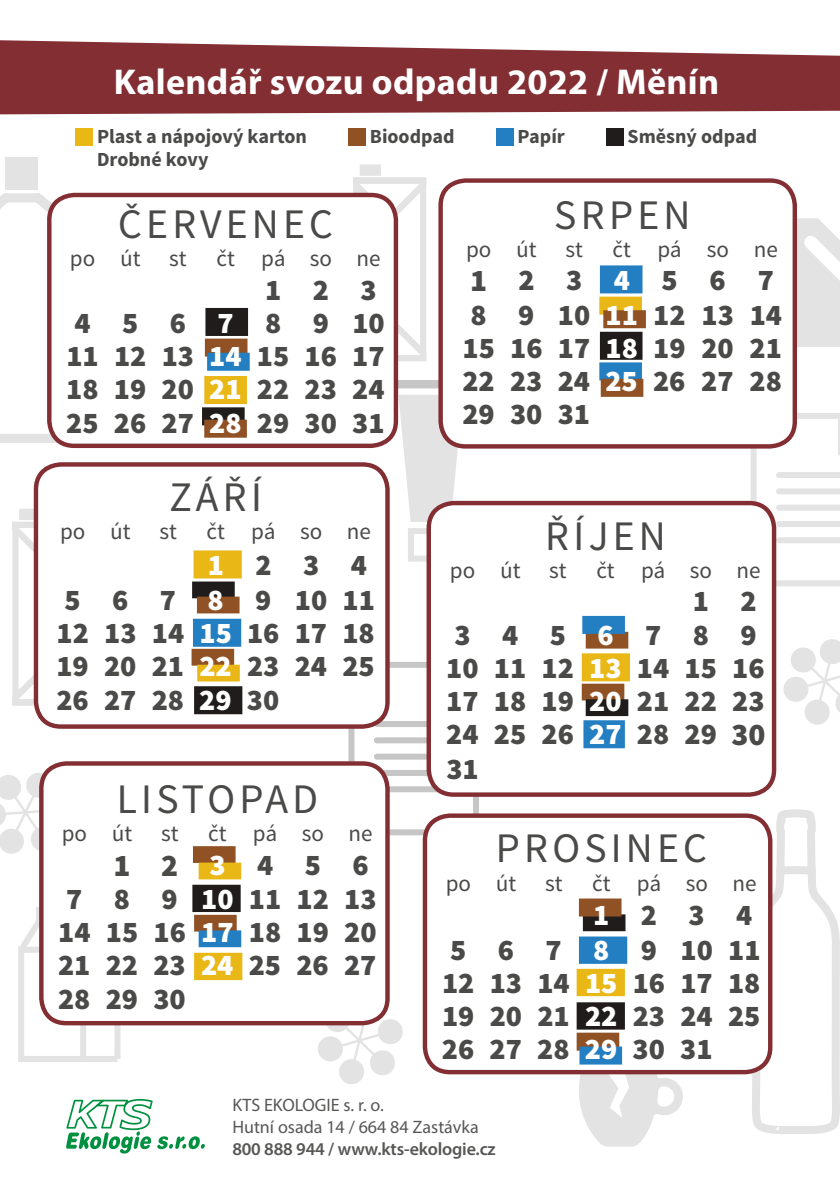
<style>
.page{position:relative;width:840px;height:1191px;background:#fff}
.page>*{position:absolute;margin:0;border:0;box-sizing:border-box;transform-origin:0 0}
.t1{font:42px "Source Sans Pro";letter-spacing:.1em;color:#4a4a49}
.t2{font:700 36px "Myriad Pro";letter-spacing:.01em;color:#fff}
.t3{font:900 30px/33.4px "Source Sans Pro";color:#4a4a49}
.t4{font:23.2px "Source Sans Pro";color:#4a4a49}
.t5{font:700 20px "Source Sans Pro";color:#4a4a49}
.t6{font:18px/21.6px "Myriad Pro";color:#575756}
.t7{font:600 18px "Myriad Pro";letter-spacing:-.01em;color:#575756}
.s1{color:#fff}
.s2{font-size:31.6px}
</style>
<div class="page">
<div style="left:359px;top:164px;width:22px;height:12px;border:6px solid #e3e3e3"></div>
<svg style="left:350px;top:170px;width:77px;height:198px"></svg>
<svg style="left:348px;top:650px;width:131px;height:188px"></svg>
<div style="left:376px;top:721px;width:75px;height:6px;background:#c6c6c6"></div>
<div style="left:376px;top:737px;width:75px;height:6px;background:#c6c6c6"></div>
<div style="left:376px;top:753px;width:75px;height:6px;background:#c6c6c6"></div>
<div style="left:376px;top:786px;width:75px;height:6px;background:#c6c6c6"></div>
<div style="left:376px;top:770px;width:75px;height:6px;background:#c6c6c6"></div>
<svg style="left:18px;top:921px;width:105px;height:141px"></svg>
<div style="left:36px;top:907px;width:66px;height:19px;border:6px solid #e3e3e3"></div>
<div style="left:82px;top:1056px;width:35px;height:6px;background:#e3e3e3"></div>
<svg style="left:783px;top:639px;width:56px;height:86px"></svg>
<svg style="left:315px;top:998px;width:88px;height:86px"></svg>
<svg style="left:0;top:185px;width:76px;height:259px"></svg>
<div style="left:6px;top:157px;width:32px;height:32px;background:#e3e3e3"></div>
<svg style="left:572px;top:1074px;width:12px;height:43px"></svg>
<div style="left:19px;top:509px;width:21px;height:11px;border:6px solid #e3e3e3"></div>
<svg style="left:12px;top:514px;width:22px;height:192px"></svg>
<svg style="left:796px;top:217px;width:43px;height:131px"></svg>
<svg style="left:757px;top:809px;width:59px;height:53px"></svg>
<svg style="left:584px;top:862px;width:255px;height:285px"></svg>
<svg style="left:0;top:771px;width:47px;height:83px"></svg>
<div style="left:76px;top:128px;width:17px;height:17px;background:#e9b816"></div>
<div style="left:348px;top:128px;width:17px;height:17px;background:#905225"></div>
<div style="left:496px;top:128px;width:17px;height:17px;background:#237ec2"></div>
<div style="left:606px;top:128px;width:17px;height:17px;background:#1f1c1b"></div>
<svg style="left:0;top:40px;width:839px;height:74px;fill:#822e33"></svg>
<svg style="left:747px;top:401px;width:92px;height:188px"></svg>
<div style="left:778px;top:472px;width:61px;height:6px;background:#e3e3e3"></div>
<div style="left:778px;top:488px;width:61px;height:6px;background:#e3e3e3"></div>
<div style="left:778px;top:504px;width:61px;height:6px;background:#e3e3e3"></div>
<div style="left:778px;top:537px;width:61px;height:6px;background:#e3e3e3"></div>
<div style="left:778px;top:521px;width:61px;height:6px;background:#e3e3e3"></div>
<svg style="left:398px;top:395px;width:64px;height:127px"></svg>
<div style="left:407px;top:528px;width:46px;height:33px;border:6px solid #e3e3e3"></div>
<div style="left:395px;top:380px;width:71px;height:8px;background:#c6c6c6"></div>
<div style="left:49px;top:195px;width:346px;height:251px;background:#fff;border-radius:25px"></div>
<div style="left:47px;top:193px;width:351px;height:255px;border:4px solid #822e33;border-radius:25px"></div>
<div style="left:440px;top:180px;width:354px;height:266px;background:#fff;border-radius:25px"></div>
<div style="left:438px;top:178px;width:358px;height:270px;border:4px solid #822e33;border-radius:25px"></div>
<div style="left:36px;top:464px;width:351px;height:262px;background:#fff;border-radius:25px"></div>
<div style="left:34px;top:462px;width:355px;height:267px;border:4px solid #822e33;border-radius:25px"></div>
<div style="left:192px;top:581px;width:42px;height:17px;background:#1f1c1b"></div>
<div style="left:193px;top:550px;width:49px;height:28px;background:#e9b816"></div>
<div style="left:428px;top:503px;width:345px;height:291px;background:#fff;border-radius:25px"></div>
<div style="left:426px;top:501px;width:349px;height:296px;border:4px solid #822e33;border-radius:25px"></div>
<div style="left:41px;top:763px;width:346px;height:260px;background:#fff;border-radius:25px"></div>
<div style="left:39px;top:761px;width:350px;height:264px;border:4px solid #822e33;border-radius:25px"></div>
<div style="left:192px;top:884px;width:48px;height:28px;background:#1f1c1b"></div>
<div style="left:424px;top:815px;width:345px;height:257px;background:#fff;border-radius:25px"></div>
<div style="left:422px;top:813px;width:350px;height:261px;border:4px solid #822e33;border-radius:25px"></div>
<div style="left:582px;top:914px;width:43px;height:17px;background:#1f1c1b"></div>
<div style="left:578px;top:898px;width:43px;height:18px;background:#905225"></div>
<div style="left:578px;top:936px;width:49px;height:27px;background:#237ec2"></div>
<div style="left:193px;top:619px;width:48px;height:28px;background:#237ec2"></div>
<div style="left:581px;top:653px;width:48px;height:28px;background:#e9b816"></div>
<div style="left:194px;top:952px;width:48px;height:28px;background:#e9b816"></div>
<svg style="left:66px;top:1099px;width:139px;height:54px"></svg>
<div style="left:585px;top:632px;width:43px;height:16px;background:#905225"></div>
<div style="left:582px;top:616px;width:42px;height:18px;background:#237ec2"></div>
<div style="left:583px;top:720px;width:41px;height:28px;background:#237ec2"></div>
<div style="left:193px;top:846px;width:42px;height:17px;background:#905225"></div>
<div style="left:198px;top:862px;width:43px;height:17px;background:#e9b816"></div>
<div style="left:194px;top:686px;width:48px;height:28px;background:#1f1c1b"></div>
<div style="left:204px;top:376px;width:43px;height:28px;background:#e9b816"></div>
<div style="left:205px;top:308px;width:43px;height:28px;background:#1f1c1b"></div>
<div style="left:599px;top:265px;width:43px;height:28px;background:#237ec2"></div>
<div style="left:599px;top:332px;width:43px;height:28px;background:#1f1c1b"></div>
<div style="left:599px;top:297px;width:42px;height:18px;background:#e9b816"></div>
<div style="left:603px;top:310px;width:42px;height:18px;background:#905225"></div>
<div style="left:205px;top:338px;width:42px;height:18px;background:#905225"></div>
<div style="left:207px;top:353px;width:42px;height:18px;background:#237ec2"></div>
<div style="left:202px;top:407px;width:42px;height:18px;background:#1f1c1b"></div>
<div style="left:204px;top:420px;width:43px;height:18px;background:#905225"></div>
<div style="left:599px;top:362px;width:42px;height:18px;background:#237ec2"></div>
<div style="left:600px;top:379px;width:43px;height:18px;background:#905225"></div>
<div style="left:197px;top:596px;width:42px;height:17px;background:#905225"></div>
<div style="left:191px;top:649px;width:43px;height:16px;background:#905225"></div>
<div style="left:197px;top:664px;width:43px;height:17px;background:#e9b816"></div>
<div style="left:581px;top:683px;width:43px;height:17px;background:#905225"></div>
<div style="left:585px;top:699px;width:43px;height:17px;background:#1f1c1b"></div>
<div style="left:194px;top:914px;width:42px;height:17px;background:#905225"></div>
<div style="left:198px;top:930px;width:43px;height:17px;background:#237ec2"></div>
<div style="left:576px;top:968px;width:48px;height:28px;background:#e9b816"></div>
<div style="left:576px;top:1002px;width:48px;height:27px;background:#1f1c1b"></div>
<div style="left:576px;top:1032px;width:43px;height:18px;background:#905225"></div>
<div style="left:579px;top:1046px;width:42px;height:18px;background:#237ec2"></div>
<p class="t2" style="left:114px;top:59px;width:606px">Kalendář svozu odpadu 2022 / Měnín</p>
<p class="t5" style="left:97px;top:124px;width:211px">Plast a nápojový karton</p>
<p class="t5" style="left:370px;top:124px;width:86px">Bioodpad</p>
<p class="t5" style="left:517px;top:124px;width:49px">Papír</p>
<p class="t5" style="left:627px;top:124px;width:131px">Směsný odpad</p>
<p class="t5" style="left:97px;top:147px;width:113px">Drobné kovy</p>
<h1 class="t1" style="left:118px;top:198px;width:216px">ČERVENEC</h1>
<p class="t4" style="left:70px;top:244px;width:118px">po út st</p>
<p class="t4" style="left:216px;top:244px;width:166px">čt pá so ne</p>
<p class="t3" style="left:66px;top:274px;width:320px;text-indent:199px">123<br>456<span class="s1">7</span>8910<br>11 12 13 <span class="s1">14</span> 15 16 17<br>18 19 20 <span class="s1">21</span> 22 23 24<br>25 26 27 <span class="s1">28</span> 29 30 31</p>
<h1 class="t1" style="left:169px;top:471px;width:94px">ZÁŘÍ</h1>
<p class="t4" style="left:60px;top:517px;width:118px">po út st</p>
<p class="t4" style="left:206px;top:517px;width:166px">čt pá so ne</p>
<p class="t3" style="left:56px;top:549px;width:320px;text-indent:151px"><span class="s1">1</span>234<br>5 6 7 <span class="s1">8</span> 91011<br>12 13 14 <span class="s1">15</span> 16 17 18<br>19 20 21 <span class="s1">22</span> 23 24 25<br>26 27 28 <span class="s1">29</span> 30</p>
<h1 class="t1" style="left:117px;top:773px;width:203px">LISTOPAD</h1>
<p class="t4" style="left:62px;top:819px;width:118px">po út st</p>
<p class="t4" style="left:208px;top:819px;width:166px">čt pá so ne</p>
<p class="t3" style="left:58px;top:849px;width:320px;text-indent:56px"><span class="s2">12</span><span class="s1">3</span>456<br>7 8 9 <span class="s1">10</span>111213<br>14 15 16 <span class="s1">17</span> 18 19 20<br>21 22 23 <span class="s1">24</span> 25 26 27<br>28 29 30</p>
<h1 class="t1" style="left:554px;top:189px;width:138px">SRPEN</h1>
<p class="t4" style="left:466px;top:235px;width:118px">po út st</p>
<p class="t4" style="left:612px;top:235px;width:167px">čt pá so ne</p>
<p class="t3" style="left:462px;top:265px;width:321px"><span class="s2">1</span>23<span class="s1">4</span>567<br>8 9 10<span class="s1">11</span>121314<br>15 16 17 <span class="s1">18</span> 19 20 21<br>22 23 24 <span class="s1">25</span> 26 27 28<br>29 30 31</p>
<h1 class="t1" style="left:545px;top:510px;width:122px">ŘÍJEN</h1>
<p class="t4" style="left:449px;top:556px;width:118px">po út st</p>
<p class="t4" style="left:596px;top:556px;width:166px">čt pá so ne</p>
<p class="t3" style="left:446px;top:586px;width:321px;text-indent:246px">1 2<br>345<span class="s1">6</span>789<br>10 11 12 <span class="s1">13</span> 14 15 16<br>17 18 19 <span class="s1">20</span> 21 22 23<br>24 25 26 <span class="s1">27</span> 28 29 <span class="s2">30<br></span>31</p>
<h1 class="t1" style="left:495px;top:822px;width:212px">PROSINEC</h1>
<p class="t4" style="left:445px;top:869px;width:118px">po út st</p>
<p class="t4" style="left:592px;top:869px;width:166px">čt pá so ne</p>
<p class="t3" style="left:441px;top:899px;width:320px;text-indent:151px"><span class="s1">1</span>234<br>5 6 7 <span class="s1">8</span> 91011<br>12 13 14 <span class="s1">15</span> 16 17 18<br>19 20 21 <span class="s1">22</span> 23 24 25<br>26 27 28 <span class="s1">29</span> 30 31</p>
<p class="t6" style="left:232px;top:1094px;width:248px">KTS EKOLOGIE s. r. o.<br>Hutní osada 14 / 664 84 Zastávka</p>
<p class="t7" style="left:232px;top:1137px;width:265px">800 888 944 / www.kts-ekologie.cz</p>
</div>
